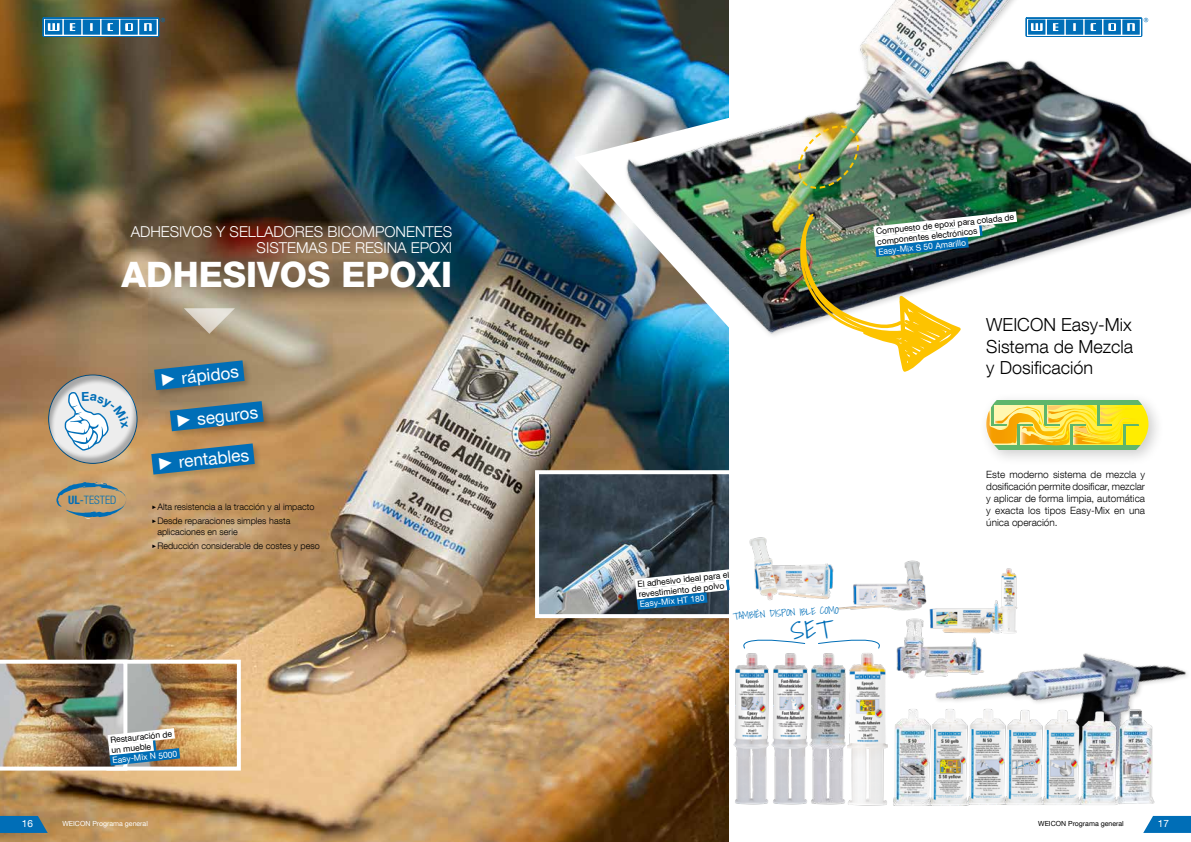
<style>
.page{position:relative;width:1191px;height:842px;background:#fff}
.page>*{position:absolute;margin:0;border:0;box-sizing:border-box;transform-origin:0 0}
.t1{font:800 35px "Helvetica Neue LT Com";color:#fff}
.t2{font:300 18px/21.6px "Helvetica Neue LT Com";color:#000;text-align:justify}
.t3{font:17.2px "Helvetica Neue LT Com";color:#fff}
.t4{font:300 15px/16px "Helvetica Neue LT Com";color:#fff;text-align:right}
.t5{font:300 condensed 11.6px "Helvetica Neue";color:#006eb7}
.t6{font:300 10px/12px "Helvetica Neue LT Com";color:#000;text-align:justify}
.t7{font:300 10px "Shadows Into";color:#006eb7}
.t8{font:10px "Helvetica Neue LT Com";color:#fff}
.t9{font:300 9px/14px "Helvetica Neue LT Com";color:#000}
.t10{font:8.5px/10.2px "Helvetica Neue LT Com";color:#000}
.t11{font:8.5px "Helvetica Neue LT Com";color:#fff}
.t12{font:7px "Helvetica Neue LT Com";color:#fff}
.t13{font:7px "Helvetica Neue LT Com";color:#000}
.s1{font-weight:700}
.s2{font-weight:400}
.s3{font-family:"Arial"}
.s4{font-family:"Arial";font-weight:400;font-size:5px}
</style>
<div class="page">
<img style="left:0;top:0;width:729px;height:842px">
<img style="left:935px;top:653px;width:252px;height:58px">
<img style="left:574px;top:79px;width:40px;height:280px">
<img style="left:614px;top:0;width:577px;height:359px">
<div style="left:978px;top:392px;width:186px;height:74px;background:#000;opacity:.2"></div>
<div style="left:986px;top:445px;width:162px;height:5px;background:#5fb66b"></div>
<div style="left:986px;top:400px;width:162px;height:5px;background:#5fb66b"></div>
<svg style="left:986px;top:402px;width:162px;height:46px;background:#dfd347"></svg>
<hr style="left:1016px;top:424px;width:3px;height:21px;background:#5fb66b">
<div style="left:48px;top:372px;width:91px;height:92px;background:#000;opacity:.3"></div>
<svg style="left:43px;top:17px;width:122px;height:20px;background:#408ec0"></svg>
<svg style="left:1025px;top:17px;width:123px;height:20px"></svg>
<svg style="left:184px;top:308px;width:51px;height:26px"></svg>
<img style="left:797px;top:124px;width:63px;height:66px">
<img style="left:893px;top:709px;width:36px;height:97px">
<img style="left:929px;top:709px;width:151px;height:97px">
<img style="left:733px;top:653px;width:113px;height:152px">
<img style="left:847px;top:653px;width:40px;height:153px">
<img style="left:191px;top:665px;width:45px;height:100px">
<div style="left:106px;top:660px;width:135px;height:110px;border:4px solid #fff"></div>
<img style="left:540px;top:475px;width:188px;height:138px">
<div style="left:535px;top:470px;width:198px;height:148px;border:4px solid #fff"></div>
<img style="left:892px;top:560px;width:35px;height:51px">
<img style="left:896px;top:618px;width:90px;height:62px">
<img style="left:928px;top:568px;width:90px;height:65px">
<img style="left:749px;top:537px;width:24px;height:26px">
<img style="left:1115px;top:705px;width:41px;height:100px">
<img style="left:1079px;top:711px;width:38px;height:94px">
<svg style="left:0;top:816px;width:48px;height:17px"></svg>
<svg style="left:1143px;top:816px;width:48px;height:17px"></svg>
<img style="left:0;top:660px;width:191px;height:112px">
<img style="left:794px;top:205px;width:234px;height:167px">
<svg style="left:56px;top:348px;width:229px;height:171px;background:#9c9583"></svg>
<img style="left:624px;top:563px;width:268px;height:86px">
<h3 class="t4" style="left:131px;top:223px;width:323px">ADHESIVOS Y SELLADORES BICOMPONENTES<br>SISTEMAS DE RESINA EPOXI</h3>
<h1 class="t1" style="left:122px;top:253px;width:332px">ADHESIVOS EPOXI</h1>
<p class="t5" style="left:68px;top:494px;width:50px"><span class="s1">UL</span><span class="s2">-</span>TESTED</p>
<h3 class="t3" style="left:159px;top:369px;width:81px;rotate:-6deg"><span class="s3">►</span> rápidos</h3>
<h3 class="t3" style="left:174px;top:410px;width:84px;rotate:-6deg"><span class="s3">►</span> seguros</h3>
<h3 class="t3" style="left:156px;top:454px;width:94px;rotate:-6deg"><span class="s3">►</span> rentables</h3>
<p class="t9" style="left:152px;top:499px;width:164px"><span class="s4">►</span>Alta resistencia a la tracción y al impacto <span class="s4">►</span>Desde reparaciones simples hasta</p>
<p class="t9" style="left:152px;top:524px;width:169px;text-indent:6px">aplicaciones en serie<br><span class="s4">►</span>Reducción considerable de costes y peso</p>
<p class="t10" style="left:110px;top:735px;width:64px;rotate:-6deg">Restauración de un mueble</p>
<p class="t11" style="left:112px;top:755px;width:67px;rotate:-6deg">Easy-Mix N 5000</p>
<p class="t10" style="left:637px;top:579px;width:94px;rotate:-6deg">El adhesivo ideal para el revestimiento de polvo</p>
<p class="t11" style="left:639px;top:599px;width:67px;rotate:-6deg">Easy-Mix HT 180</p>
<p class="t7" style="left:732px;top:607px;width:108px;rotate:-3deg">TAMBIÉN DISPON IBLE COMO</p>
<p class="t10" style="left:875px;top:226px;width:140px;rotate:-6deg">Compuesto de epoxi para colada de componentes electrónicos</p>
<p class="t11" style="left:877px;top:246px;width:90px;rotate:-6deg">Easy-Mix S 50 Amarillo</p>
<h2 class="t2" style="left:986px;top:314px;width:148px">WEICON Easy-Mix Sistema de Mezcla y Dosificación</h2>
<p class="t6" style="left:986px;top:468px;width:160px">Este moderno sistema de mezcla y dosificación permite dosificar, mezclar y aplicar de forma limpia, automática y exacta los tipos Easy-Mix en una única operación.</p>
<p class="t8" style="left:22px;top:817px;width:13px">16</p>
<p class="t12" style="left:62px;top:819px;width:87px">WEICON Programa general</p>
<p class="t13" style="left:1038px;top:819px;width:87px">WEICON Programa general</p>
<p class="t8" style="left:1157px;top:817px;width:13px">17</p>
</div>
